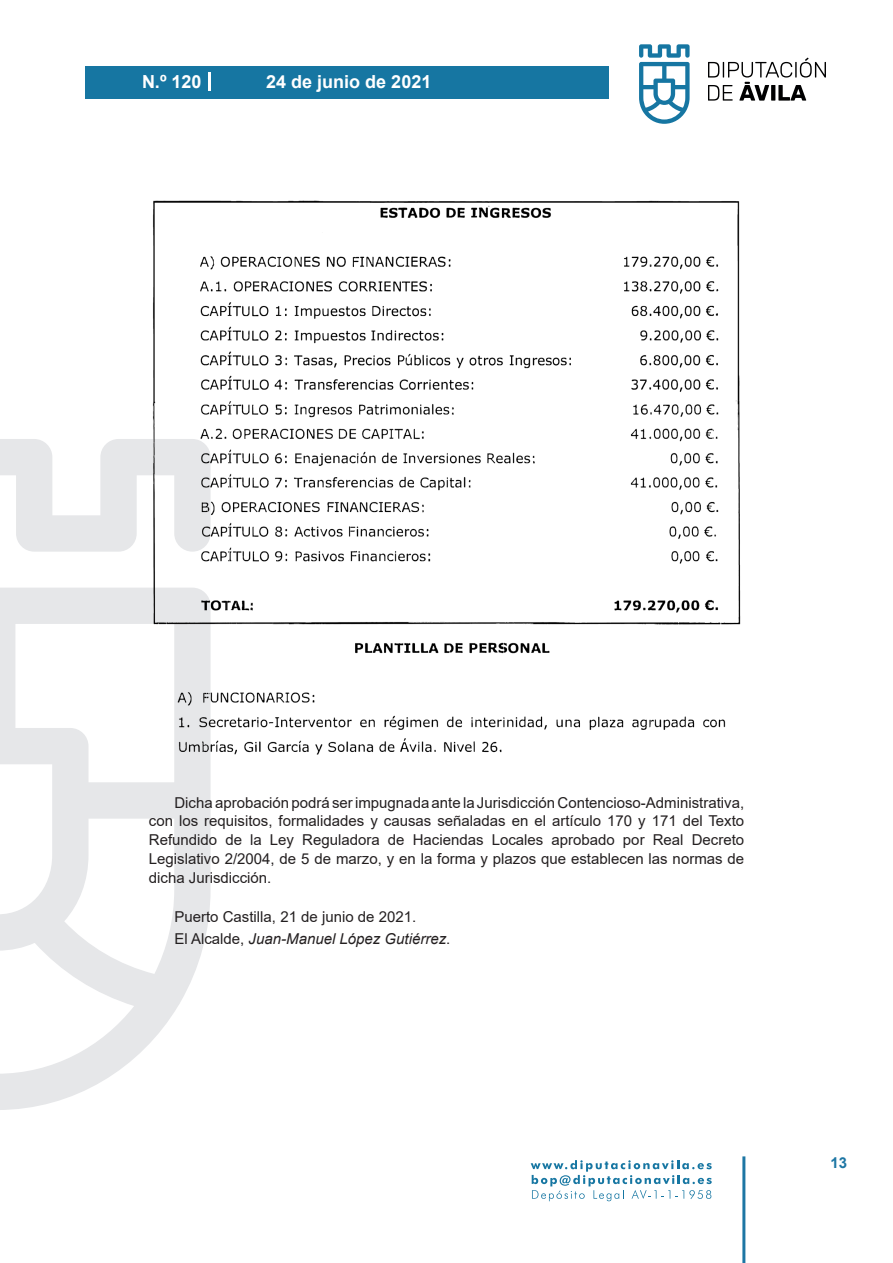
<style>
.page{position:relative;width:893px;height:1263px;background:#fff}
.page>*{position:absolute;margin:0;border:0;box-sizing:border-box;transform-origin:0 0}
.t1{font:700 18px "Arial";color:#fff}
.t2{font:15px/18.8px "Arial";color:#231f20;text-align:justify}
.t3{font:700 15px "Arial";color:#1d76a4}
.s1{font-style:italic}
</style>
<div class="page">
<svg style="left:531px;top:1160px;width:181px;height:41px"></svg>
<div style="left:85px;top:66px;width:523px;height:33px;background:#1676a2"></div>
<svg style="left:639px;top:44px;width:51px;height:80px"></svg>
<svg style="left:708px;top:58px;width:118px;height:43px"></svg>
<hr style="left:742px;top:1156px;width:3px;height:107px;background:#1d76a4">
<svg style="left:208px;top:72px;width:2px;height:18px"></svg>
<svg style="left:0;top:439px;width:211px;height:671px"></svg>
<img style="left:148px;top:200px;width:593px;height:560px">
<p class="t1" style="left:142px;top:69px;width:61px">N.º 120</p>
<p class="t1" style="left:266px;top:69px;width:167px">24 de junio de 2021</p>
<p class="t2" style="left:149px;top:793px;width:597px;text-indent:26px">Dicha aprobación podrá ser impugnada ante la Jurisdicción Contencioso-Administrativa, con los requisitos, formalidades y causas señaladas en el artículo 170 y 171 del Texto Refundido de la Ley Reguladora de Haciendas Locales aprobado por Real Decreto Legislativo 2/2004, de 5 de marzo, y en la forma y plazos que establecen las normas de dicha Jurisdicción.</p>
<p class="t2" style="left:174px;top:905px;width:277px;line-height:22.2px">Puerto Castilla, 21 de junio de 2021.<br>El Alcalde, <span class="s1">Juan-Manuel López Gutiérrez</span>.</p>
<p class="t3" style="left:831px;top:1152px;width:18px">13</p>
</div>
